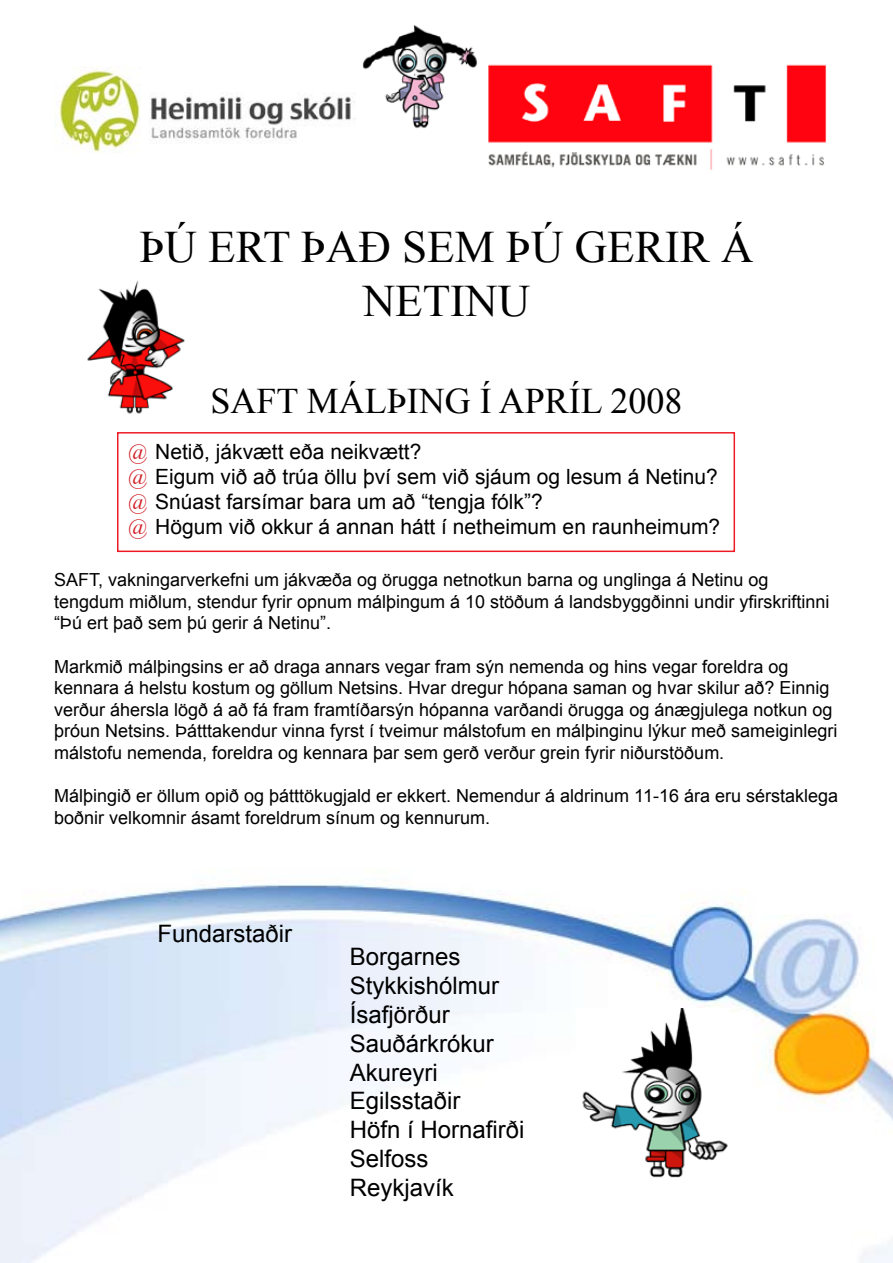
<style>
.page{position:relative;width:893px;height:1263px;background:#fff}
.page>*{position:absolute;margin:0;border:0;box-sizing:border-box;transform-origin:0 0}
.t1{font:45px/54px "Times New Roman";color:#000;text-align:center}
.t2{font:36px "Times New Roman";color:#000}
.t3{font:24px/28.8px "Arial";color:#000}
.t4{font:21px/25.2px "Arial";color:#000}
.t5{font:18px/21.6px "Arial";color:#000}
.s1{font-family:"Times New Roman";color:#d2232a}
</style>
<div class="page">
<img style="left:87px;top:280px;width:98px;height:134px">
<img style="left:488px;top:64px;width:339px;height:106px">
<img style="left:57px;top:66px;width:298px;height:87px">
<img style="left:0;top:884px;width:893px;height:379px">
<img style="left:576px;top:1008px;width:153px;height:180px">
<img style="left:362px;top:25px;width:116px;height:104px">
<div style="left:117px;top:432px;width:618px;height:120px;border:2px solid #ed1c24"></div>
<h1 class="t1" style="left:139px;top:219px;width:616px">ÞÚ ERT ÞAÐ SEM ÞÚ GERIR Á<br>NETINU</h1>
<h2 class="t2" style="left:210px;top:377px;width:474px">SAFT MÁLÞING Í APRÍL 2008</h2>
<p class="t4" style="left:128px;top:439px;width:593px"><span class="s1">@</span> Netið, jákvætt eða neikvætt?<br><span class="s1">@</span> Eigum við að trúa öllu því sem við sjáum og lesum á Netinu? <span class="s1">@</span> Snúast farsímar bara um að “tengja fólk”?<br><span class="s1">@</span> Högum við okkur á annan hátt í netheimum en raunheimum?</p>
<p class="t5" style="left:54px;top:569px;width:777px">SAFT, vakningarverkefni um jákvæða og örugga netnotkun barna og unglinga á Netinu og tengdum miðlum, stendur fyrir opnum málþingum á 10 stöðum á landsbyggðinni undir yfirskriftinni “Þú ert það sem þú gerir á Netinu”.</p>
<p class="t5" style="left:54px;top:656px;width:785px">Markmið málþingsins er að draga annars vegar fram sýn nemenda og hins vegar foreldra og kennara á helstu kostum og göllum Netsins. Hvar dregur hópana saman og hvar skilur að? Einnig verður áhersla lögð á að fá fram framtíðarsýn hópanna varðandi örugga og ánægjulega notkun og þróun Netsins. Þátttakendur vinna fyrst í tveimur málstofum en málþinginu lýkur með sameiginlegri málstofu nemenda, foreldra og kennara þar sem gerð verður grein fyrir niðurstöðum.</p>
<p class="t5" style="left:54px;top:785px;width:786px">Málþingið er öllum opið og þátttökugjald er ekkert. Nemendur á aldrinum 11-16 ára eru sérstaklega boðnir velkomnir ásamt foreldrum sínum og kennurum.</p>
<h3 class="t3" style="left:158px;top:919px;width:136px">Fundarstaðir</h3>
<h3 class="t3" style="left:350px;top:943px;width:176px">Borgarnes<br>Stykkishólmur<br>Ísafjörður<br>Sauðárkrókur<br>Akureyri<br>Egilsstaðir<br>Höfn í Hornafirði<br>Selfoss<br>Reykjavík</h3>
</div>
